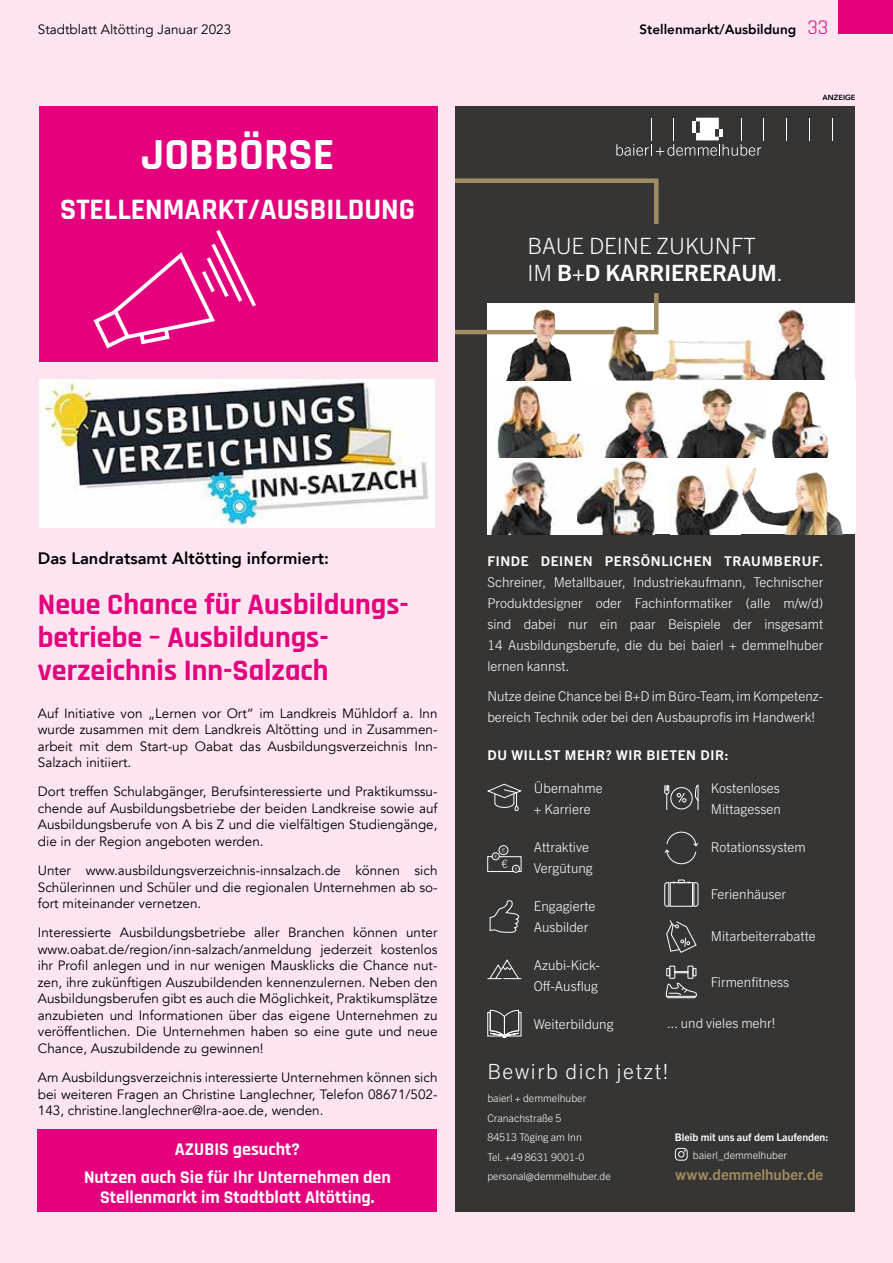
<style>
.page{position:relative;width:893px;height:1263px;background:#fce5f0}
.page>*{position:absolute;margin:0;border:0;box-sizing:border-box;transform-origin:0 0}
.t1{font:700 45px "Rajdhani";color:#fff}
.t2{font:700 30px/33px "Rajdhani";color:#e5007d}
.t3{font:700 30px "Rajdhani";color:#fff}
.t4{font:300 22.5px/27px "Trade Gothic Next LT Pro";color:#fff}
.t5{font:300 21px "Trade Gothic Next LT Pro";letter-spacing:.075em;color:#fff}
.t6{font:700 18px/28.5px "Rajdhani";color:#fff;text-align:center}
.t7{font:800 16.5px "Avenir";color:#000}
.t8{font:700 15px "Trade Gothic Next LT Pro";color:#a18d62}
.t9{font:13.5px/16.5px "Avenir";color:#000;text-align:justify}
.t10{font:300 13.5px/21px "Trade Gothic Next LT Pro";color:#fff}
.t11{font:700 13.5px "Trade Gothic Next LT Pro";letter-spacing:.05em;color:#fff}
.t12{font:800 13.5px "Avenir";color:#000}
.t13{font:300 10.5px/19.5px "Trade Gothic Next LT Pro";color:#fff}
.t14{font:700 10.5px "Trade Gothic Next LT Pro";color:#fff}
.t15{font:800 7.5px "Avenir";color:#000}
.s1{font-family:"Rajdhani";font-weight:400;font-size:21px;color:#e5007d}
.s2{font-weight:700}
</style>
<div class="page">
<div style="left:838px;top:0;width:55px;height:34px;background:#e5007d"></div>
<div style="left:39px;top:106px;width:398px;height:255px;background:#e5007d"></div>
<svg style="left:94px;top:230px;width:162px;height:118px"></svg>
<div style="left:455px;top:106px;width:400px;height:1106px;background:#363533"></div>
<svg style="left:487px;top:783px;width:35px;height:28px"></svg>
<div style="left:499px;top:845px;width:9px;height:10px;border:1px solid #fff;border-radius:50%"></div>
<div style="left:512px;top:865px;width:8px;height:8px;border:1px solid #fff;border-radius:50%"></div>
<svg style="left:487px;top:848px;width:34px;height:24px"></svg>
<svg style="left:490px;top:900px;width:29px;height:33px"></svg>
<svg style="left:488px;top:959px;width:33px;height:20px"></svg>
<svg style="left:487px;top:1010px;width:34px;height:28px"></svg>
<div style="left:670px;top:787px;width:22px;height:22px;border:1px solid #fff;border-radius:50%"></div>
<svg style="left:664px;top:785px;width:5px;height:25px"></svg>
<svg style="left:695px;top:785px;width:3px;height:25px"></svg>
<svg style="left:677px;top:793px;width:9px;height:10px"></svg>
<svg style="left:665px;top:832px;width:33px;height:32px"></svg>
<svg style="left:664px;top:880px;width:34px;height:27px"></svg>
<svg style="left:666px;top:920px;width:31px;height:33px"></svg>
<svg style="left:666px;top:982px;width:31px;height:16px"></svg>
<div style="left:669px;top:966px;width:6px;height:12px;border:1px solid #fff"></div>
<div style="left:688px;top:966px;width:5px;height:12px;border:1px solid #fff"></div>
<svg style="left:666px;top:968px;width:30px;height:8px"></svg>
<svg style="left:786px;top:118px;width:1px;height:22px"></svg>
<svg style="left:809px;top:118px;width:1px;height:22px"></svg>
<svg style="left:832px;top:118px;width:1px;height:22px"></svg>
<svg style="left:616px;top:118px;width:148px;height:38px"></svg>
<svg style="left:675px;top:1148px;width:13px;height:13px"></svg>
<div style="left:488px;top:304px;width:367px;height:76px;background:#fff"></div>
<img style="left:725px;top:304px;width:102px;height:76px">
<div style="left:670px;top:457px;width:70px;height:77px;background:#fff"></div>
<img style="left:670px;top:464px;width:70px;height:70px">
<div style="left:741px;top:457px;width:114px;height:77px;background:#fff"></div>
<img style="left:742px;top:467px;width:101px;height:67px">
<img style="left:577px;top:457px;width:77px;height:77px">
<img style="left:488px;top:457px;width:89px;height:77px">
<div style="left:741px;top:380px;width:114px;height:77px;background:#fff"></div>
<img style="left:765px;top:391px;width:64px;height:66px">
<div style="left:590px;top:380px;width:107px;height:77px;background:#fff"></div>
<img style="left:605px;top:385px;width:64px;height:72px">
<img style="left:672px;top:380px;width:93px;height:77px">
<img style="left:488px;top:337px;width:102px;height:120px">
<svg style="left:455px;top:178px;width:206px;height:159px"></svg>
<img style="left:600px;top:319px;width:125px;height:61px">
<div style="left:527px;top:225px;width:256px;height:68px;background:#363533"></div>
<div style="left:38px;top:1130px;width:399px;height:82px;background:#e5007d"></div>
<img style="left:39px;top:379px;width:395px;height:149px">
<p class="t9" style="left:38px;top:21px;width:195px">Stadtblatt Altötting Januar 2023</p>
<p class="t12" style="left:639px;top:19px;width:190px">Stellenmarkt/Ausbildung <span class="s1">33</span></p>
<h1 class="t1" style="left:141px;top:128px;width:195px">JOBBÖRSE</h1>
<h2 class="t3" style="left:60px;top:192px;width:356px">STELLENMARKT/AUSBILDUNG</h2>
<p class="t15" style="left:822px;top:92px;width:35px">ANZEIGE</p>
<h3 class="t4" style="left:527px;top:231px;width:257px">BAUE DEINE ZUKUNFT<br>IM <span class="s2">B+D KARRIERERAUM</span>.</h3>
<p class="t7" style="left:38px;top:545px;width:293px">Das Landratsamt Altötting informiert:</p>
<h2 class="t2" style="left:38px;top:588px;width:373px">Neue Chance für Ausbildungs&shy;betriebe – Ausbildungs&shy;verzeichnis Inn-Salzach</h2>
<p class="t9" style="left:38px;top:705px;width:401px">Auf Initiative von „Lernen vor Ort“ im Landkreis Mühldorf a. Inn wurde zusammen mit dem Landkreis Altötting und in Zusammen&shy;arbeit mit dem Start-up Oabat das Ausbildungsverzeichnis Inn-Salzach initiiert.</p>
<p class="t9" style="left:38px;top:784px;width:401px">Dort treffen Schulabgänger, Berufsinteressierte und Praktikumssu&shy;chende auf Ausbildungsbetriebe der beiden Landkreise sowie auf Ausbildungsberufe von A bis Z und die vielfältigen Studiengänge, die in der Region angeboten werden.</p>
<p class="t9" style="left:38px;top:862px;width:401px">Unter www.ausbildungsverzeichnis-innsalzach.de können sich Schülerinnen und Schüler und die regionalen Unternehmen ab so&shy;fort miteinander vernetzen.</p>
<p class="t9" style="left:38px;top:925px;width:401px">Interessierte Ausbildungsbetriebe aller Branchen können unter www.oabat.de/region/inn-salzach/anmeldung jederzeit kostenlos ihr Profil anlegen und in nur wenigen Mausklicks die Chance nut&shy;zen, ihre zukünftigen Auszubildenden kennenzulernen. Neben den Ausbildungsberufen gibt es auch die Möglichkeit, Praktikumsplätze anzubieten und Informationen über das eigene Unternehmen zu veröffentlichen. Die Unternehmen haben so eine gute und neue Chance, Auszubildende zu gewinnen!</p>
<p class="t9" style="left:38px;top:1069px;width:401px">Am Ausbildungsverzeichnis interessierte Unternehmen können sich bei weiteren Fragen an Christine Langlechner, Telefon 08671/502- 143, christine.langlechner@lra-aoe.de, wenden.</p>
<h3 class="t6" style="left:84px;top:1135px;width:308px">AZUBIS gesucht?<br>Nutzen auch Sie für Ihr Unternehmen den</h3>
<h3 class="t6" style="left:100px;top:1184px;width:276px">Stellenmarkt im Stadtblatt Altötting.</h3>
<p class="t11" style="left:487px;top:552px;width:337px">FINDE DEINEN PERSÖNLICHEN TRAUMBERUF.</p>
<p class="t10" style="left:487px;top:571px;width:337px;text-align:justify">Schreiner, Metallbauer, Industriekaufmann, Technischer Produktdesigner oder Fachinformatiker (alle m/w/d) sind dabei nur ein paar Beispiele der insgesamt 14 Ausbildungsberufe, die du bei baierl + demmelhuber lernen kannst.</p>
<p class="t10" style="left:487px;top:684px;width:337px">Nutze deine Chance bei B+D im Büro-Team, im Kompetenz&shy;bereich Technik oder bei den Ausbauprofis im Handwerk!</p>
<p class="t11" style="left:487px;top:745px;width:243px">DU WILLST MEHR? WIR BIETEN DIR:</p>
<p class="t10" style="left:534px;top:777px;width:70px">Übernahme + Karriere</p>
<p class="t10" style="left:534px;top:836px;width:60px">Attraktive<br>Vergütung</p>
<p class="t10" style="left:534px;top:895px;width:63px">Engagierte<br>Ausbilder</p>
<p class="t10" style="left:534px;top:954px;width:68px">Azubi-Kick-<br>Off-Ausflug</p>
<p class="t10" style="left:534px;top:1013px;width:81px">Weiterbildung</p>
<p class="t10" style="left:711px;top:777px;width:72px">Kostenloses<br>Mittagessen</p>
<p class="t10" style="left:711px;top:836px;width:96px">Rotationssystem</p>
<p class="t10" style="left:711px;top:882px;width:77px">Ferienhäuser</p>
<p class="t10" style="left:711px;top:924px;width:107px">Mitarbeiterrabatte</p>
<p class="t10" style="left:711px;top:971px;width:80px">Firmenfitness</p>
<p class="t10" style="left:667px;top:1012px;width:110px">... und vieles mehr!</p>
<h3 class="t5" style="left:487px;top:1057px;width:183px">Bewirb dich jetzt!</h3>
<p class="t13" style="left:487px;top:1088px;width:125px">baierl + demmelhuber<br>Cranachstraße 5<br>84513 Töging am Inn<br>Tel. +49 8631 9001-0 personal@demmelhuber.de</p>
<p class="t14" style="left:675px;top:1130px;width:155px">Bleib mit uns auf dem Laufenden:</p>
<p class="t13" style="left:693px;top:1144px;width:96px">baierl_demmelhuber</p>
<p class="t8" style="left:675px;top:1164px;width:149px">www.demmelhuber.de</p>
</div>
